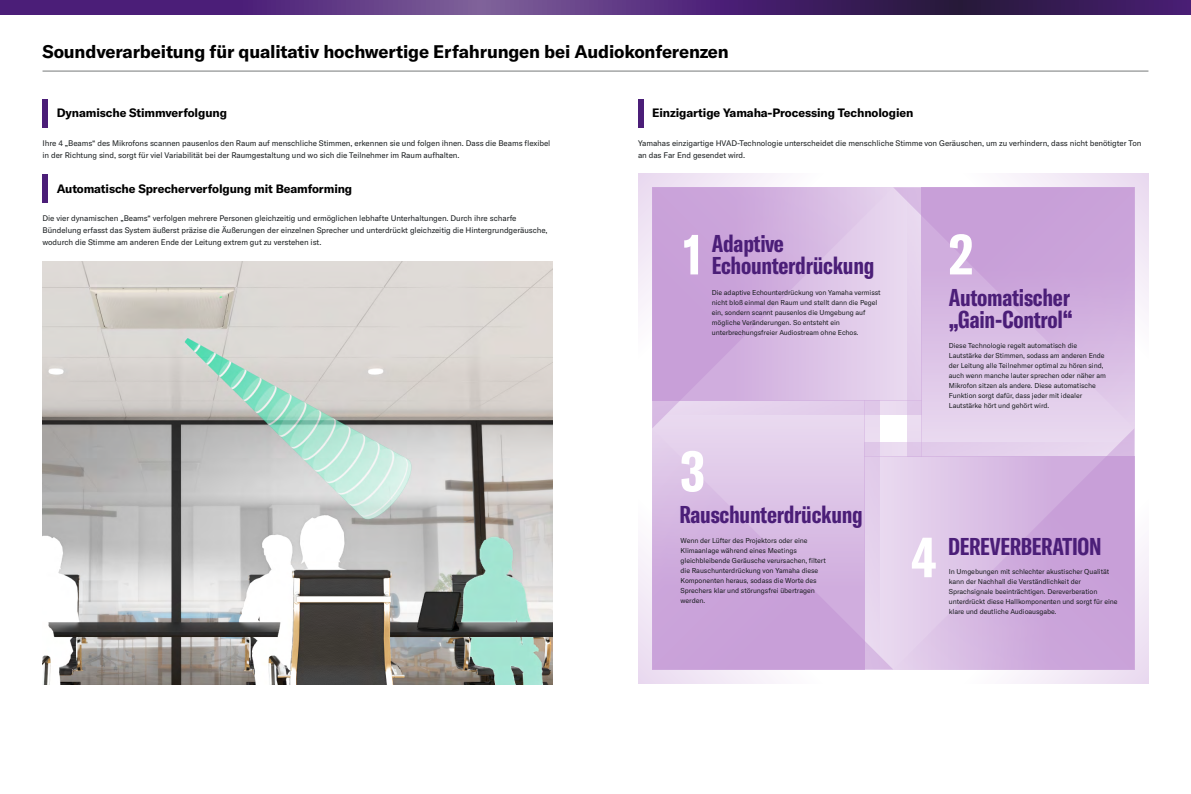
<style>
.page{position:relative;width:1191px;height:794px;background:#fff}
.page>*{position:absolute;margin:0;border:0;box-sizing:border-box;transform-origin:0 0}
.t1{font:700 extra-condensed 56.8px "GT America Y";color:#fff}
.t2{font:700 extra-condensed 24px/22px "GT America Y";letter-spacing:-.01em;color:#4b1e78}
.t3{font:700 18px "GT America Y";letter-spacing:-.01em;color:#000}
.t4{font:700 12px "GT America Y";letter-spacing:-.01em;color:#000}
.t5{font:8px/12px "GT America Y";letter-spacing:-.01em;color:#191d1f}
.t6{font:7px/10px "GT America Y";letter-spacing:-.01em;color:#191d1f}
</style>
<div class="page">
<svg style="left:638px;top:173px;width:140px;height:140px"></svg>
<svg style="left:893px;top:471px;width:255px;height:212px"></svg>
<svg style="left:638px;top:545px;width:255px;height:138px"></svg>
<svg style="left:1009px;top:173px;width:139px;height:213px"></svg>
<hr style="left:43px;top:71px;width:1105px;height:1px;background:#191d1f">
<svg style="left:0;top:0;width:1191px;height:14px;background:#4e2a71"></svg>
<svg style="left:652px;top:187px;width:241px;height:241px;background:#d6b7e2"></svg>
<svg style="left:652px;top:428px;width:241px;height:241px;background:#d6b8e2"></svg>
<svg style="left:893px;top:428px;width:241px;height:241px;background:#d6b8e2"></svg>
<svg style="left:893px;top:187px;width:241px;height:241px;background:#d6b8e2"></svg>
<img style="left:43px;top:262px;width:510px;height:422px">
<div style="left:43px;top:174px;width:5px;height:29px;background:#4b1e78"></div>
<div style="left:43px;top:99px;width:5px;height:29px;background:#4b1e78"></div>
<div style="left:638px;top:99px;width:5px;height:29px;background:#4b1e78"></div>
<h3 class="t3" style="left:43px;top:40px;width:688px">Soundverarbeitung für qualitativ hochwertige Erfahrungen bei Audiokonferenzen</h3>
<h3 class="t4" style="left:57px;top:105px;width:172px">Dynamische Stimmverfolgung</h3>
<h3 class="t4" style="left:652px;top:105px;width:263px">Einzigartige Yamaha-Processing Technologien</h3>
<p class="t5" style="left:43px;top:137px;width:509px">Ihre 4 „Beams“ des Mikrofons scannen pausenlos den Raum auf menschliche Stimmen, erkennen sie und folgen ihnen. Dass die Beams flexibel in der Richtung sind, sorgt für viel Variabilität bei der Raumgestaltung und wo sich die Teilnehmer im Raum aufhalten.</p>
<p class="t5" style="left:638px;top:137px;width:505px">Yamahas einzigartige HVAD-Technologie unterscheidet die menschliche Stimme von Geräuschen, um zu verhindern, dass nicht benötigter Ton an das Far End gesendet wird.</p>
<h3 class="t4" style="left:57px;top:181px;width:297px">Automatische Sprecherverfolgung mit Beamforming</h3>
<p class="t5" style="left:43px;top:212px;width:506px">Die vier dynamischen „Beams“ verfolgen mehrere Personen gleichzeitig und ermöglichen lebhafte Unterhaltungen. Durch ihre scharfe<br>Bündelung erfasst das System äußerst präzise die Äußerungen der einzelnen Sprecher und unterdrückt gleichzeitig die Hintergrundgeräusche, wodurch die Stimme am anderen Ende der Leitung extrem gut zu verstehen ist.</p>
<h1 class="t1" style="left:683px;top:220px;width:20px">1</h1>
<h1 class="t1" style="left:949px;top:220px;width:26px">2</h1>
<h2 class="t2" style="left:712px;top:233px;width:164px">Adaptive<br>Echounterdrückung</h2>
<p class="t6" style="left:712px;top:287px;width:170px">Die adaptive Echounterdrückung von Yamaha vermisst nicht bloß einmal den Raum und stellt dann die Pegel ein, sondern scannt pausenlos die Umgebung auf mögliche Veränderungen. So entsteht ein unterbrechungsfreier Audiostream ohne Echos.</p>
<h2 class="t2" style="left:949px;top:286px;width:125px">Automatischer „Gain-Control“</h2>
<h1 class="t1" style="left:680px;top:437px;width:26px">3</h1>
<h2 class="t2" style="left:679px;top:504px;width:185px">Rauschunterdrückung</h2>
<p class="t6" style="left:680px;top:535px;width:147px">Wenn der Lüfter des Projektors oder eine Klimaanlage während eines Meetings gleichbleibende Geräusche verursachen, filtert die Rauschunterdrückung von Yamaha diese Komponenten heraus, sodass die Worte des Sprechers klar und störungsfrei übertragen werden.</p>
<p class="t6" style="left:949px;top:340px;width:159px">Diese Technologie regelt automatisch die Lautstärke der Stimmen, sodass am anderen Ende der Leitung alle Teilnehmer optimal zu hören sind, auch wenn manche lauter sprechen oder näher am Mikrofon sitzen als andere. Diese automatische Funktion sorgt dafür, dass jeder mit idealer Lautstärke hört und gehört wird.</p>
<h1 class="t1" style="left:911px;top:523px;width:27px">4</h1>
<h2 class="t2" style="left:948px;top:535px;width:155px">DEREVERBERATION</h2>
<p class="t6" style="left:949px;top:566px;width:170px">In Umgebungen mit schlechter akustischer Qualität kann der Nachhall die Verständlichkeit der Sprachsignale beeinträchtigen. Dereverberation unterdrückt diese Hallkomponenten und sorgt für eine klare und deutliche Audioausgabe.</p>
</div>
